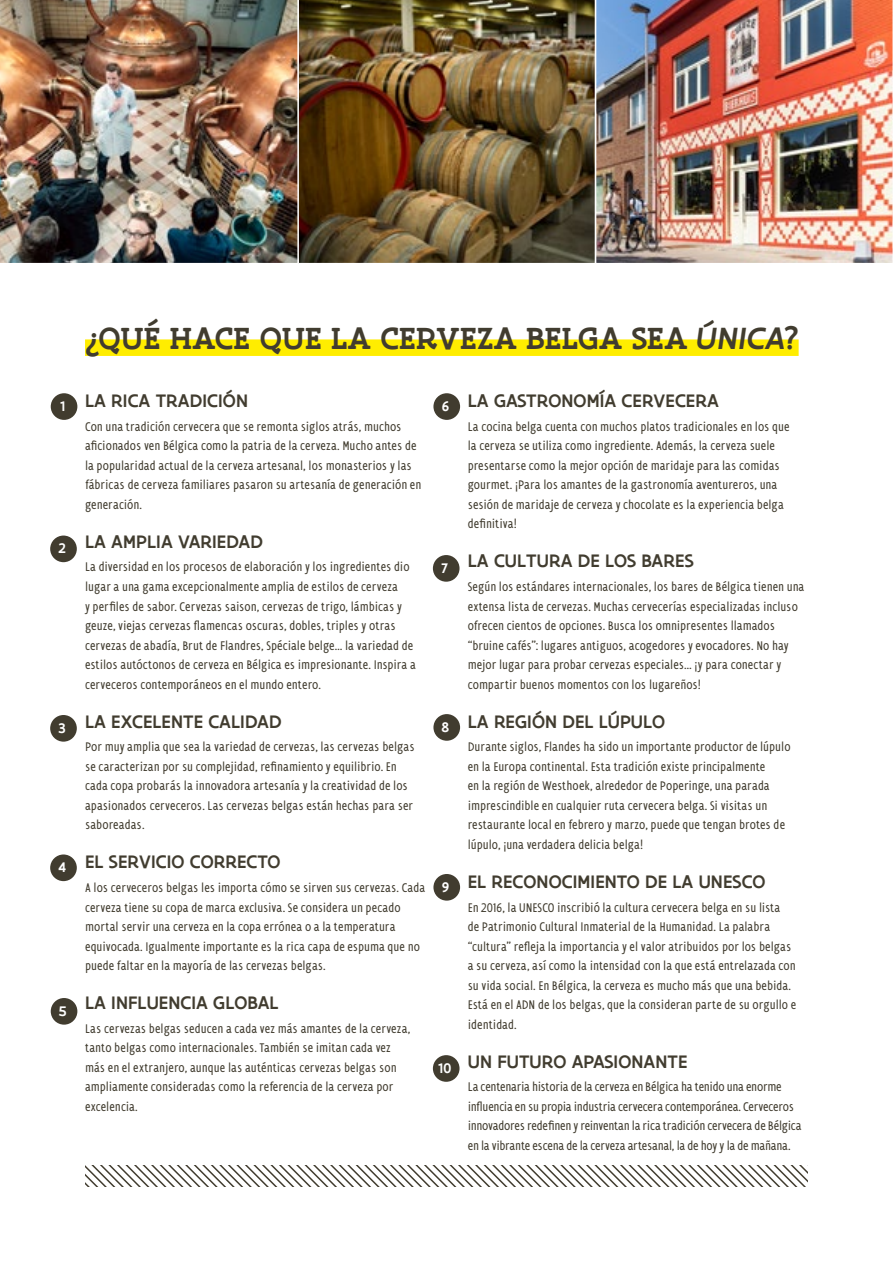
<style>
.page{position:relative;width:893px;height:1263px;background:#fff}
.page>*{position:absolute;margin:0;border:0;box-sizing:border-box;transform-origin:0 0}
.hoofdtitel{font:500 33px "Flanders Art Serif";letter-spacing:.015em;color:#413c2f}
.subtitel_2{font:500 19.5px "Flanders Art Sans";letter-spacing:.005em;color:#413c2f}
.t1{font:500 15px "Flanders Art Sans";color:#fff}
.CONDENSED_REGULAR{font:condensed 13.5px/19.5px "Flanders Art Sans";color:#413c2f}
.CONDENSED_REGULAR-2{font:condensed 13.5px/19.5px "Flanders Art Sans";letter-spacing:-.02em;color:#413c2f}
.s1{font-family:"Flanders Art Sans";font-style:italic}
</style>
<div class="page">
<img style="left:299px;top:0;width:296px;height:263px">
<img style="left:0;top:0;width:299px;height:264px">
<img style="left:596px;top:0;width:297px;height:263px">
<div style="left:85px;top:339px;width:714px;height:17px;background:#ffed00"></div>
<div style="left:51px;top:393px;width:26px;height:27px;background:#413c2f;border-radius:50%"></div>
<div style="left:50px;top:535px;width:27px;height:27px;background:#413c2f;border-radius:50%"></div>
<div style="left:50px;top:715px;width:27px;height:27px;background:#413c2f;border-radius:50%"></div>
<div style="left:50px;top:854px;width:27px;height:27px;background:#413c2f;border-radius:50%"></div>
<div style="left:51px;top:998px;width:26px;height:27px;background:#413c2f;border-radius:50%"></div>
<div style="left:433px;top:393px;width:27px;height:27px;background:#413c2f;border-radius:50%"></div>
<div style="left:433px;top:555px;width:26px;height:27px;background:#413c2f;border-radius:50%"></div>
<div style="left:433px;top:714px;width:27px;height:27px;background:#413c2f;border-radius:50%"></div>
<div style="left:433px;top:874px;width:27px;height:27px;background:#413c2f;border-radius:50%"></div>
<div style="left:433px;top:1055px;width:26px;height:27px;background:#413c2f;border-radius:50%"></div>
<svg style="left:85px;top:1165px;width:723px;height:22px"></svg>
<p class="t1" style="left:60px;top:397px;width:6px">1</p>
<p class="t1" style="left:59px;top:539px;width:9px">2</p>
<p class="t1" style="left:59px;top:718px;width:9px">3</p>
<p class="t1" style="left:58px;top:858px;width:9px">4</p>
<p class="t1" style="left:59px;top:1001px;width:9px">5</p>
<p class="hoofdtitel" style="left:85px;top:317px;width:715px">¿QUÉ HACE QUE LA CERVEZA BELGA SEA <span class="s1">ÚNICA</span>?</p>
<p class="subtitel_2" style="left:85px;top:388px;width:164px">LA RICA TRADICIÓN</p>
<p class="CONDENSED_REGULAR" style="left:85px;top:417px;width:338px">Con una tradición cervecera que se remonta siglos atrás, muchos aficionados ven Bélgica como la patria de la cerveza. Mucho antes de la popularidad actual de la cerveza artesanal, los monasterios y las fábricas de cerveza familiares pasaron su artesanía de generación en generación.</p>
<p class="subtitel_2" style="left:85px;top:529px;width:179px">LA AMPLIA VARIEDAD</p>
<p class="CONDENSED_REGULAR" style="left:85px;top:558px;width:332px">La diversidad en los procesos de elaboración y los ingredientes dio lugar a una gama excepcionalmente amplia de estilos de cerveza<br>y perfiles de sabor. Cervezas saison, cervezas de trigo, lámbicas y geuze, viejas cervezas flamencas oscuras, dobles, triples y otras cervezas de abadía, Brut de Flandres, Spéciale belge… la variedad de estilos autóctonos de cerveza en Bélgica es impresionante. Inspira a cerveceros contemporáneos en el mundo entero.</p>
<p class="subtitel_2" style="left:85px;top:709px;width:198px">LA EXCELENTE CALIDAD</p>
<p class="CONDENSED_REGULAR" style="left:85px;top:737px;width:331px">Por muy amplia que sea la variedad de cervezas, las cervezas belgas se caracterizan por su complejidad, refinamiento y equilibrio. En cada copa probarás la innovadora artesanía y la creatividad de los apasionados cerveceros. Las cervezas belgas están hechas para ser saboreadas.</p>
<p class="subtitel_2" style="left:85px;top:850px;width:197px">EL SERVICIO CORRECTO</p>
<p class="CONDENSED_REGULAR" style="left:85px;top:878px;width:342px">A los cerveceros belgas les importa cómo se sirven sus cervezas. Cada cerveza tiene su copa de marca exclusiva. Se considera un pecado mortal servir una cerveza en la copa errónea o a la temperatura equivocada. Igualmente importante es la rica capa de espuma que no puede faltar en la mayoría de las cervezas belgas.</p>
<p class="subtitel_2" style="left:85px;top:990px;width:195px">LA INFLUENCIA GLOBAL</p>
<p class="CONDENSED_REGULAR" style="left:85px;top:1019px;width:327px">Las cervezas belgas seducen a cada vez más amantes de la cerveza, tanto belgas como internacionales. También se imitan cada vez más en el extranjero, aunque las auténticas cervezas belgas son ampliamente consideradas como la referencia de la cerveza por excelencia.</p>
<p class="subtitel_2" style="left:468px;top:388px;width:253px">LA GASTRONOMÍA CERVECERA</p>
<p class="CONDENSED_REGULAR" style="left:468px;top:417px;width:323px">La cocina belga cuenta con muchos platos tradicionales en los que la cerveza se utiliza como ingrediente. Además, la cerveza suele presentarse como la mejor opción de maridaje para las comidas gourmet. ¡Para los amantes de la gastronomía aventureros, una sesión de maridaje de cerveza y chocolate es la experiencia belga definitiva!</p>
<p class="subtitel_2" style="left:468px;top:549px;width:227px">LA CULTURA DE LOS BARES</p>
<p class="CONDENSED_REGULAR" style="left:468px;top:577px;width:338px">Según los estándares internacionales, los bares de Bélgica tienen una extensa lista de cervezas. Muchas cervecerías especializadas incluso ofrecen cientos de opciones. Busca los omnipresentes llamados “bruine cafés”: lugares antiguos, acogedores y evocadores. No hay mejor lugar para probar cervezas especiales… ¡y para conectar y compartir buenos momentos con los lugareños!</p>
<p class="subtitel_2" style="left:468px;top:709px;width:199px">LA REGIÓN DEL LÚPULO</p>
<p class="CONDENSED_REGULAR" style="left:468px;top:737px;width:324px">Durante siglos, Flandes ha sido un importante productor de lúpulo en la Europa continental. Esta tradición existe principalmente<br>en la región de Westhoek, alrededor de Poperinge, una parada imprescindible en cualquier ruta cervecera belga. Si visitas un restaurante local en febrero y marzo, puede que tengan brotes de lúpulo, ¡una verdadera delicia belga!</p>
<p class="subtitel_2" style="left:468px;top:869px;width:299px">EL RECONOCIMIENTO DE LA UNESCO</p>
<p class="CONDENSED_REGULAR" style="left:468px;top:898px;width:330px">En 2016, la UNESCO inscribió la cultura cervecera belga en su lista<br>de Patrimonio Cultural Inmaterial de la Humanidad. La palabra “cultura” refleja la importancia y el valor atribuidos por los belgas a su cerveza, así como la intensidad con la que está entrelazada con su vida social. En Bélgica, la cerveza es mucho más que una bebida.<br>Está en el ADN de los belgas, que la consideran parte de su orgullo e identidad.</p>
<p class="subtitel_2" style="left:468px;top:1049px;width:221px">UN FUTURO APASIONANTE</p>
<p class="CONDENSED_REGULAR-2" style="left:468px;top:1077px;width:335px">La centenaria historia de la cerveza en Bélgica ha tenido una enorme influencia en su propia industria cervecera contemporánea. Cerveceros innovadores redefinen y reinventan la rica tradición cervecera de Bélgica en la vibrante escena de la cerveza artesanal, la de hoy y la de mañana.</p>
<p class="t1" style="left:442px;top:397px;width:9px">6</p>
<p class="t1" style="left:442px;top:558px;width:8px">7</p>
<p class="t1" style="left:442px;top:717px;width:9px">8</p>
<p class="t1" style="left:442px;top:877px;width:9px">9</p>
<p class="t1" style="left:438px;top:1058px;width:14px">10</p>
</div>
